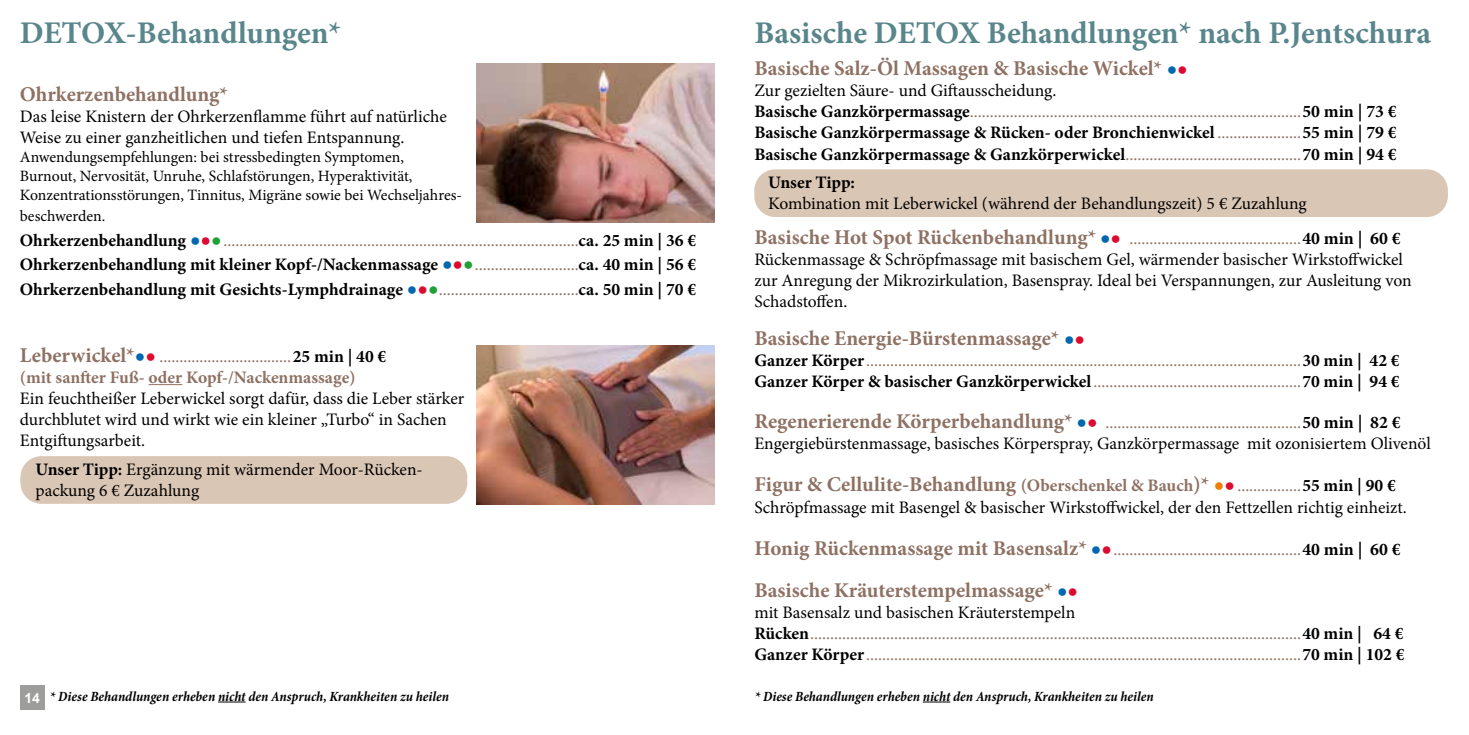
<style>
.page{position:relative;width:1469px;height:735px;background:#fff}
.page>*{position:absolute;margin:0;border:0;box-sizing:border-box;transform-origin:0 0}
.t1{font:700 31.5px "Minion Pro";color:#59868b}
.t2{font:700 21px "Minion Pro";color:#8e7163}
.t3{font:17.5px/21.2px "Minion Pro";letter-spacing:-.005em;color:#8e7163}
.t4{font:17.5px/21px "Minion Pro";color:#000}
.t5{font:700 17.5px/21px "Minion Pro";color:#8e7163}
.t6{font:700 17.5px "Minion Pro";letter-spacing:-.005em;color:#000}
.t7{font:15.75px/18.9px "Minion Pro";color:#000}
.t8{font:italic 700 condensed 14.17px "Minion Pro";color:#000}
.t9{font:700 14px "Arial";color:#fff}
.s1{font-weight:700;color:#000}
.s2{font-family:"Arial";font-weight:700;color:#0067b1}
.s3{font-family:"Arial";font-weight:700;color:#dd0b2f}
.s4{font-family:"Arial";font-weight:700;color:#1fa138}
.s5{font-size:21px}
.s6{font-family:"Arial";color:#0067b1}
.s7{font-family:"Arial";color:#dd0b2f}
.s8{font-weight:400}
.s9{color:#000}
.s10{font-weight:700}
.s11{font-family:"Arial";font-size:17.5px;color:#0067b1}
.s12{font-family:"Arial";font-size:17.5px;color:#dd0b2f}
.s13{font-weight:700;font-size:17.68px;color:#000}
.s14{font-weight:700;font-size:21px;color:#8e7163}
.s15{color:#8e7163}
.s16{font-weight:700;font-size:17.68px}
.s17{font-size:17.5px}
.s18{font-family:"Arial";font-size:17.5px;color:#ef7d00}
.s19{font-weight:400;font-size:17.5px}
.s20{font-size:17.5px;color:#000}
.s21{font-weight:700;font-size:21px}
</style>
<div class="page">
<div style="left:20px;top:685px;width:25px;height:24px;background:#9d9d9c"></div>
<hr style="left:149px;top:384px;width:33px;height:1px;background:#8e7163">
<svg style="left:922px;top:701px;width:28px;height:1px"></svg>
<svg style="left:218px;top:701px;width:27px;height:1px"></svg>
<img style="left:476px;top:63px;width:238px;height:159px">
<img style="left:476px;top:345px;width:238px;height:159px">
<div style="left:20px;top:456px;width:447px;height:47px;background:#dac6b4;border-radius:21px"></div>
<div style="left:754px;top:169px;width:693px;height:48px;background:#dac6b4;border-radius:21px"></div>
<h1 class="t1" style="left:20px;top:10px;width:323px">DETOX-Behandlungen*</h1>
<p class="t2" style="left:20px;top:79px;width:210px">Ohrkerzenbehandlung*</p>
<p class="t4" style="left:20px;top:106px;width:428px">Das leise Knistern der Ohrkerzenflamme führt auf natürliche<br>Weise zu einer ganzheitlichen und tiefen Entspannung.</p>
<p class="t7" style="left:20px;top:147px;width:444px">Anwendungsempfehlungen: bei stressbedingten Symptomen,<br>Burnout, Nervosität, Unruhe, Schlafstörungen, Hyperaktivität,<br>Konzentrationsstörungen, Tinnitus, Migräne sowie bei Wechseljahres-</p>
<p class="t7" style="left:20px;top:206px;width:87px">beschwerden.</p>
<p class="t3" style="left:20px;top:227px;width:678px;line-height:24.5px;text-align:justify"><span class="s1">Ohrkerzenbehandlung</span> <span class="s2">●</span><span class="s3">●</span><span class="s4">●</span>.........................................................................................<span class="s1">ca. 25 min | 36 € Ohrkerzenbehandlung mit kleiner Kopf-/Nackenmassage</span> <span class="s2">●</span><span class="s3">●</span><span class="s4">●</span>..........................<span class="s1">ca. 40 min | 56 € Ohrkerzenbehandlung mit Gesichts-Lymphdrainage</span> <span class="s2">●</span><span class="s3">●</span><span class="s4">●</span>...................................<span class="s1">ca. 50 min | 70 €</span></p>
<p class="t5" style="left:20px;top:345px;width:368px"><span class="s5">Leberwickel*</span><span class="s6">●</span><span class="s7">●</span> <span class="s8">.................................</span><span class="s9">25 min | 40 € </span>(mit sanfter Fuß- oder Kopf-/Nackenmassage)</p>
<p class="t4" style="left:20px;top:387px;width:446px">Ein feuchtheißer Leberwickel sorgt dafür, dass die Leber stärker durchblutet wird und wirkt wie ein kleiner „Turbo“ in Sachen<br>Entgiftungsarbeit.</p>
<p class="t4" style="left:35px;top:459px;width:389px"><span class="s10">Unser Tipp:</span> Ergänzung mit wärmender Moor-Rücken&shy;packung 6 € Zuzahlung</p>
<p class="t9" style="left:24px;top:688px;width:17px">14</p>
<p class="t8" style="left:50px;top:685px;width:401px">* Diese Behandlungen erheben nicht den Anspruch, Krankheiten zu heilen</p>
<h1 class="t1" style="left:754px;top:10px;width:678px">Basische DETOX Behandlungen* nach P.Jentschura</h1>
<p class="t2" style="left:754px;top:53px;width:435px">Basische Salz-Öl Massagen &amp; Basische Wickel* <span class="s11">●</span><span class="s12">●</span></p>
<p class="t3" style="left:754px;top:80px;width:644px"><span class="s9">Zur gezielten Säure- und Giftausscheidung.<br></span><span class="s1">Basische Ganzkörpermassage</span>...................................................................................<span class="s13">50 min | 73 € </span><span class="s1">Basische Ganzkörpermassage &amp; Rücken- oder Bronchienwickel</span> .....................<span class="s13">55 min | 79 € </span><span class="s1">Basische Ganzkörpermassage &amp; Ganzkörperwickel</span>............................................<span class="s13">70 min | 94 €</span></p>
<p class="t6" style="left:768px;top:170px;width:88px">Unser Tipp:</p>
<p class="t4" style="left:768px;top:193px;width:540px">Kombination mit Leberwickel (während der Behandlungszeit) 5 € Zuzahlung</p>
<p class="t4" style="left:754px;top:228px;width:659px"><span class="s14">Basische Hot Spot Rückenbehandlung*</span> <span class="s2">●</span><span class="s3">●</span> <span class="s15">...........................................</span><span class="s16">40 min | 60 € </span>Rückenmassage &amp; Schröpfmassage mit basischem Gel, wärmender basischer Wirkstoffwickel zur Anregung der Mikrozirkulation, Basenspray. Ideal bei Verspannungen, zur Ausleitung von Schadstoffen.</p>
<p class="t2" style="left:754px;top:323px;width:332px">Basische Energie-Bürstenmassage* <span class="s11">●</span><span class="s12">●</span></p>
<p class="t3" style="left:754px;top:349px;width:647px"><span class="s1">Ganzer Körper</span>.............................................................................................................<span class="s1">30 min | 42 €<br>Ganzer Körper &amp; basischer Ganzkörperwickel</span>....................................................<span class="s1">70 min | 94 €</span></p>
<p class="t4" style="left:754px;top:412px;width:678px"><span class="s14">Regenerierende Körperbehandlung*</span> <span class="s2">●</span><span class="s3">●</span> <span class="s15">.................................................</span><span class="s16">50 min | 82 €<br></span>Engergiebürstenmassage, basisches Körperspray, Ganzkörpermassage mit ozonisiertem Olivenöl</p>
<p class="t2" style="left:754px;top:469px;width:643px">Figur &amp; Cellulite-Behandlung <span class="s17">(Oberschenkel &amp; Bauch</span>)* <span class="s18">●</span><span class="s12">●</span><span class="s19">................</span><span class="s20">55 min | 90 €</span></p>
<p class="t4" style="left:754px;top:497px;width:654px">Schröpfmassage mit Basengel &amp; basischer Wirkstoffwickel, der den Fettzellen richtig einheizt.</p>
<p class="t3" style="left:754px;top:538px;width:648px"><span class="s21">Honig Rückenmassage mit Basensalz*</span> <span class="s2">●</span><span class="s3">●</span>...............................................<span class="s13">40 min | 60 €</span></p>
<p class="t2" style="left:754px;top:575px;width:325px">Basische Kräuterstempelmassage* <span class="s11">●</span><span class="s12">●</span></p>
<p class="t3" style="left:754px;top:601px;width:651px"><span class="s9">mit Basensalz und basischen Kräuterstempeln<br></span><span class="s1">Rücken</span>...........................................................................................................................<span class="s1">40 min | 64 €<br>Ganzer Körper</span>.............................................................................................................<span class="s1">70 min | 102 €</span></p>
<p class="t8" style="left:754px;top:685px;width:401px">* Diese Behandlungen erheben nicht den Anspruch, Krankheiten zu heilen</p>
</div>
